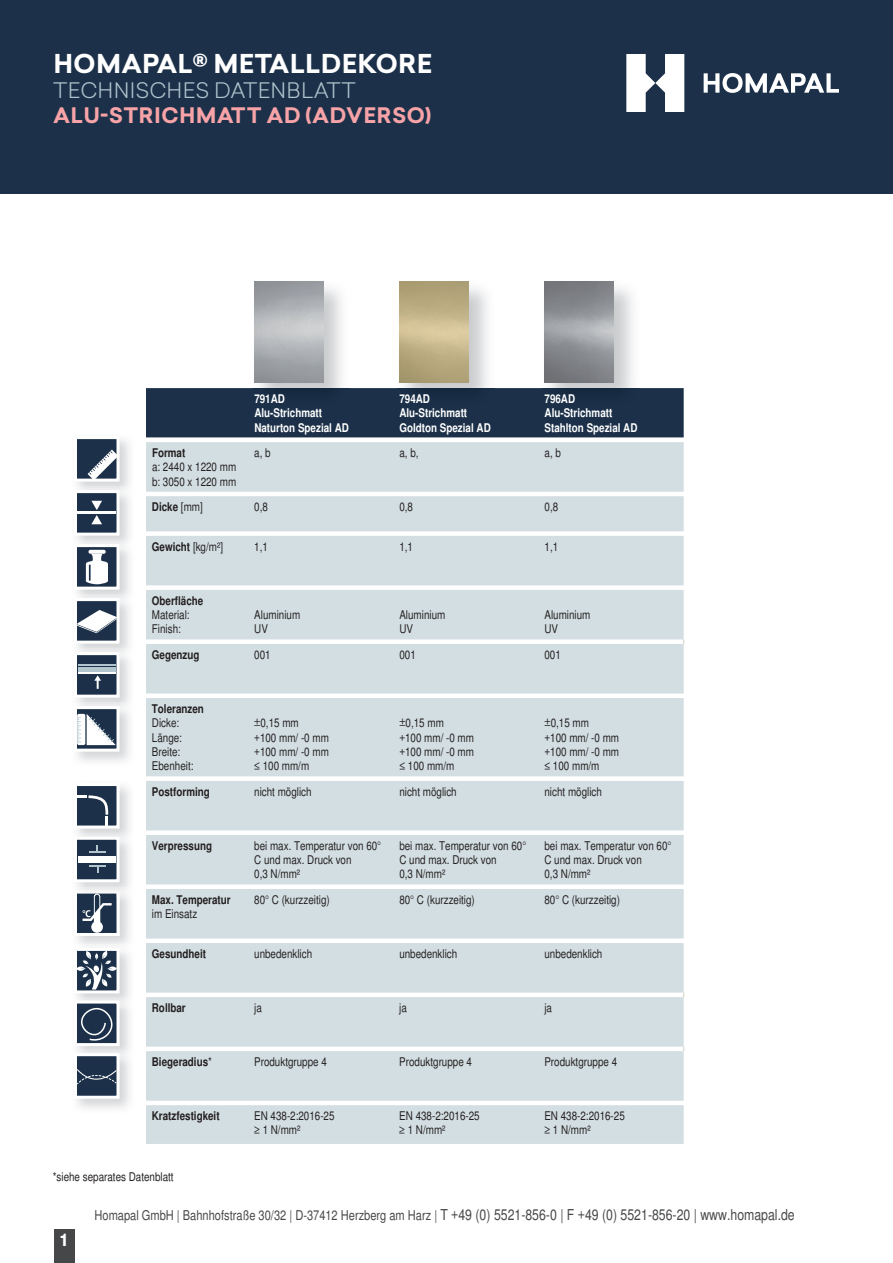
<style>
.page{position:relative;width:893px;height:1263px;background:#fff}
.page>*{position:absolute;margin:0;border:0;box-sizing:border-box;transform-origin:0 0}
.t1{font:700 25.5px "Arpa Sans";letter-spacing:.03em;color:#fff}
.t2{font:700 21px "Arpa Sans";letter-spacing:.04em;color:#f7a3a7}
.t3{font:300 21px "Arpa Sans";letter-spacing:.04em;color:#afc4cd}
.t4{font:700 16.5px "Arpa Sans";color:#fff}
.t5{font:condensed 13.5px "Helvetica";color:#464748}
.t6{font:condensed 12px/14.4px "Helvetica";color:#231f20}
.t7{font:700 condensed 12px "Helvetica";color:#231f20}
.t8{font:700 condensed 12px/14.4px "Helvetica";color:#fff}
.t9{font:condensed 12px "Helvetica";color:#fff}
.s1{font-weight:400}
.s2{font-family:"Arpa Sans";font-weight:300;font-stretch:normal}
.s3{font-size:15px}
</style>
<div class="page">
<div style="left:0;top:0;width:893px;height:193px;background:#1c3149"></div>
<div style="left:54px;top:1229px;width:20px;height:34px;background:#464748"></div>
<svg style="left:704px;top:73px;width:135px;height:20px"></svg>
<svg style="left:626px;top:54px;width:58px;height:58px"></svg>
<div style="left:75px;top:438px;width:43px;height:42px;background:#1c3149"></div>
<svg style="left:88px;top:450px;width:28px;height:28px"></svg>
<div style="left:74px;top:436px;width:46px;height:46px;border:3px solid #fff"></div>
<div style="left:75px;top:492px;width:43px;height:42px;background:#1c3149"></div>
<hr style="left:77px;top:511px;width:39px;height:3px;background:#fff">
<svg style="left:91px;top:501px;width:11px;height:23px"></svg>
<div style="left:74px;top:490px;width:46px;height:46px;border:3px solid #fff"></div>
<div style="left:75px;top:546px;width:43px;height:42px;background:#1c3149"></div>
<svg style="left:85px;top:550px;width:23px;height:35px"></svg>
<div style="left:74px;top:544px;width:46px;height:46px;border:3px solid #fff"></div>
<div style="left:75px;top:784px;width:43px;height:43px;background:#1c3149"></div>
<svg style="left:78px;top:795px;width:31px;height:29px"></svg>
<div style="left:74px;top:783px;width:46px;height:45px;border:3px solid #fff"></div>
<svg style="left:77px;top:897px;width:43px;height:39px"></svg>
<img style="left:75px;top:890px;width:45px;height:7px">
<div style="left:75px;top:838px;width:43px;height:43px;background:#1c3149"></div>
<hr style="left:78px;top:858px;width:38px;height:4px;background:#fff">
<hr style="left:78px;top:856px;width:38px;height:1px;background:#fff">
<svg style="left:89px;top:846px;width:17px;height:7px"></svg>
<svg style="left:89px;top:865px;width:17px;height:8px"></svg>
<div style="left:74px;top:837px;width:46px;height:45px;border:3px solid #fff"></div>
<div style="left:75px;top:600px;width:43px;height:42px;background:#1c3149"></div>
<svg style="left:78px;top:610px;width:38px;height:23px"></svg>
<div style="left:74px;top:598px;width:46px;height:46px;border:3px solid #fff"></div>
<div style="left:75px;top:654px;width:43px;height:42px;background:#1c3149"></div>
<hr style="left:78px;top:672px;width:38px;height:1px;background:#fff">
<hr style="left:78px;top:667px;width:38px;height:4px;background:#b0c5cd">
<hr style="left:78px;top:665px;width:38px;height:1px;background:#b0c5cd">
<svg style="left:94px;top:675px;width:7px;height:14px"></svg>
<div style="left:74px;top:652px;width:46px;height:46px;border:3px solid #fff"></div>
<div style="left:75px;top:949px;width:43px;height:43px;background:#1c3149"></div>
<div style="left:76px;top:966px;width:9px;height:5px;background:#fff;border-radius:50%"></div>
<svg style="left:108px;top:966px;width:9px;height:5px"></svg>
<svg style="left:81px;top:952px;width:31px;height:37px"></svg>
<div style="left:74px;top:948px;width:46px;height:45px;border:3px solid #fff"></div>
<div style="left:75px;top:1002px;width:43px;height:42px;background:#1c3149"></div>
<svg style="left:81px;top:1007px;width:32px;height:34px"></svg>
<div style="left:74px;top:1000px;width:46px;height:46px;border:3px solid #fff"></div>
<svg style="left:78px;top:710px;width:38px;height:38px"></svg>
<svg style="left:78px;top:714px;width:38px;height:31px"></svg>
<div style="left:74px;top:706px;width:46px;height:46px;border:3px solid #fff"></div>
<div style="left:75px;top:1055px;width:43px;height:42px;background:#1c3149"></div>
<svg style="left:78px;top:1069px;width:38px;height:15px"></svg>
<div style="left:74px;top:1053px;width:46px;height:46px;border:3px solid #fff"></div>
<div style="left:146px;top:388px;width:538px;height:50px;background:#1c3149"></div>
<svg style="left:146px;top:442px;width:538px;height:702px;background:#d6e0e4"></svg>
<img style="left:252px;top:281px;width:98px;height:127px">
<img style="left:254px;top:282px;width:69px;height:100px">
<img style="left:397px;top:281px;width:98px;height:127px">
<img style="left:399px;top:282px;width:69px;height:100px">
<img style="left:542px;top:281px;width:98px;height:127px">
<img style="left:545px;top:282px;width:69px;height:100px">
<h1 class="t1" style="left:54px;top:44px;width:380px">HOMAPAL® METALLDEKORE</h1>
<h2 class="t3" style="left:54px;top:75px;width:304px">TECHNISCHES DATENBLATT</h2>
<h2 class="t2" style="left:54px;top:100px;width:379px">ALU-STRICHMATT AD (ADVERSO)</h2>
<p class="t7" style="left:152px;top:446px;width:35px">Format</p>
<p class="t6" style="left:152px;top:460px;width:86px">a: 2440 x 1220 mm b: 3050 x 1220 mm</p>
<p class="t8" style="left:254px;top:391px;width:96px">791AD<br>Alu-Strichmatt<br>Naturton Spezial AD</p>
<p class="t8" style="left:399px;top:391px;width:93px">794AD<br>Alu-Strichmatt<br>Goldton Spezial AD</p>
<p class="t8" style="left:545px;top:391px;width:94px">796AD<br>Alu-Strichmatt<br>Stahlton Spezial AD</p>
<p class="t6" style="left:254px;top:445px;width:18px">a, b</p>
<p class="t6" style="left:399px;top:445px;width:21px">a, b,</p>
<p class="t6" style="left:545px;top:445px;width:18px">a, b</p>
<p class="t7" style="left:152px;top:500px;width:52px">Dicke <span class="s1">[mm]</span></p>
<p class="t6" style="left:254px;top:499px;width:15px">0,8</p>
<p class="t6" style="left:399px;top:499px;width:15px">0,8</p>
<p class="t6" style="left:544px;top:499px;width:15px">0,8</p>
<p class="t7" style="left:152px;top:539px;width:73px">Gewicht <span class="s1">[kg/m²]</span></p>
<p class="t6" style="left:254px;top:539px;width:15px">1,1</p>
<p class="t6" style="left:399px;top:539px;width:15px">1,1</p>
<p class="t6" style="left:544px;top:539px;width:15px">1,1</p>
<p class="t7" style="left:152px;top:593px;width:53px">Oberfläche</p>
<p class="t6" style="left:152px;top:607px;width:39px">Material:<br>Finish:</p>
<p class="t6" style="left:254px;top:607px;width:47px">Aluminium<br>UV</p>
<p class="t6" style="left:399px;top:607px;width:47px">Aluminium<br>UV</p>
<p class="t6" style="left:544px;top:607px;width:47px">Aluminium<br>UV</p>
<p class="t7" style="left:152px;top:647px;width:49px">Gegenzug</p>
<p class="t6" style="left:254px;top:647px;width:18px">001</p>
<p class="t6" style="left:399px;top:647px;width:18px">001</p>
<p class="t6" style="left:544px;top:647px;width:18px">001</p>
<p class="t7" style="left:152px;top:701px;width:53px">Toleranzen</p>
<p class="t6" style="left:152px;top:716px;width:43px">Dicke:<br>Länge:<br>Breite:<br>Ebenheit:</p>
<p class="t6" style="left:254px;top:716px;width:76px"><span class="s2">±</span>0,15 mm<br>+100 mm/ -0 mm +100 mm/ -0 mm ≤ 100 mm/m</p>
<p class="t6" style="left:399px;top:716px;width:76px"><span class="s2">±</span>0,15 mm<br>+100 mm/ -0 mm +100 mm/ -0 mm ≤ 100 mm/m</p>
<p class="t6" style="left:544px;top:716px;width:76px"><span class="s2">±</span>0,15 mm<br>+100 mm/ -0 mm +100 mm/ -0 mm ≤ 100 mm/m</p>
<p class="t7" style="left:152px;top:784px;width:59px">Postforming</p>
<p class="t6" style="left:254px;top:784px;width:59px">nicht möglich</p>
<p class="t6" style="left:399px;top:784px;width:59px">nicht möglich</p>
<p class="t6" style="left:544px;top:784px;width:59px">nicht möglich</p>
<p class="t7" style="left:152px;top:838px;width:62px">Verpressung</p>
<p class="t6" style="left:254px;top:838px;width:128px">bei max. Temperatur von 60°<br>C und max. Druck von<br>0,3 N/mm²</p>
<p class="t6" style="left:399px;top:838px;width:128px">bei max. Temperatur von 60°<br>C und max. Druck von<br>0,3 N/mm²</p>
<p class="t6" style="left:544px;top:838px;width:128px">bei max. Temperatur von 60°<br>C und max. Druck von<br>0,3 N/mm²</p>
<p class="t7" style="left:152px;top:892px;width:80px">Max. Temperatur</p>
<p class="t6" style="left:152px;top:907px;width:47px">im Einsatz</p>
<p class="t6" style="left:254px;top:892px;width:77px">80° C (kurzzeitig)</p>
<p class="t6" style="left:399px;top:892px;width:77px">80° C (kurzzeitig)</p>
<p class="t6" style="left:544px;top:892px;width:77px">80° C (kurzzeitig)</p>
<p class="t7" style="left:152px;top:946px;width:56px">Gesundheit</p>
<p class="t6" style="left:254px;top:946px;width:59px">unbedenklich</p>
<p class="t6" style="left:399px;top:946px;width:59px">unbedenklich</p>
<p class="t6" style="left:544px;top:946px;width:59px">unbedenklich</p>
<p class="t7" style="left:152px;top:1000px;width:35px">Rollbar</p>
<p class="t6" style="left:254px;top:1000px;width:9px">ja</p>
<p class="t6" style="left:399px;top:1000px;width:9px">ja</p>
<p class="t6" style="left:544px;top:1000px;width:9px">ja</p>
<p class="t7" style="left:152px;top:1054px;width:62px">Biegeradius<span class="s1">*</span></p>
<p class="t6" style="left:254px;top:1054px;width:74px">Produktgruppe 4</p>
<p class="t6" style="left:399px;top:1054px;width:74px">Produktgruppe 4</p>
<p class="t6" style="left:544px;top:1054px;width:74px">Produktgruppe 4</p>
<p class="t7" style="left:152px;top:1108px;width:69px">Kratzfestigkeit</p>
<p class="t6" style="left:254px;top:1108px;width:82px">EN 438-2:2016-25 ≥ 1 N/mm²</p>
<p class="t6" style="left:399px;top:1108px;width:82px">EN 438-2:2016-25 ≥ 1 N/mm²</p>
<p class="t6" style="left:544px;top:1108px;width:82px">EN 438-2:2016-25 ≥ 1 N/mm²</p>
<p class="t6" style="left:53px;top:1170px;width:122px">*siehe separates Datenblatt</p>
<h3 class="t4" style="left:61px;top:1227px;width:8px">1</h3>
<p class="t9" style="left:61px;top:1231px;width:7px">1</p>
<p class="t5" style="left:95px;top:1207px;width:702px">Homapal GmbH | Bahnhofstraße 30/32 | D-37412 Herzberg am Harz | <span class="s3">T +49 (0) 5521-856-0 | F +49 (0) 5521-856-20 | www.homapal.de</span></p>
</div>
